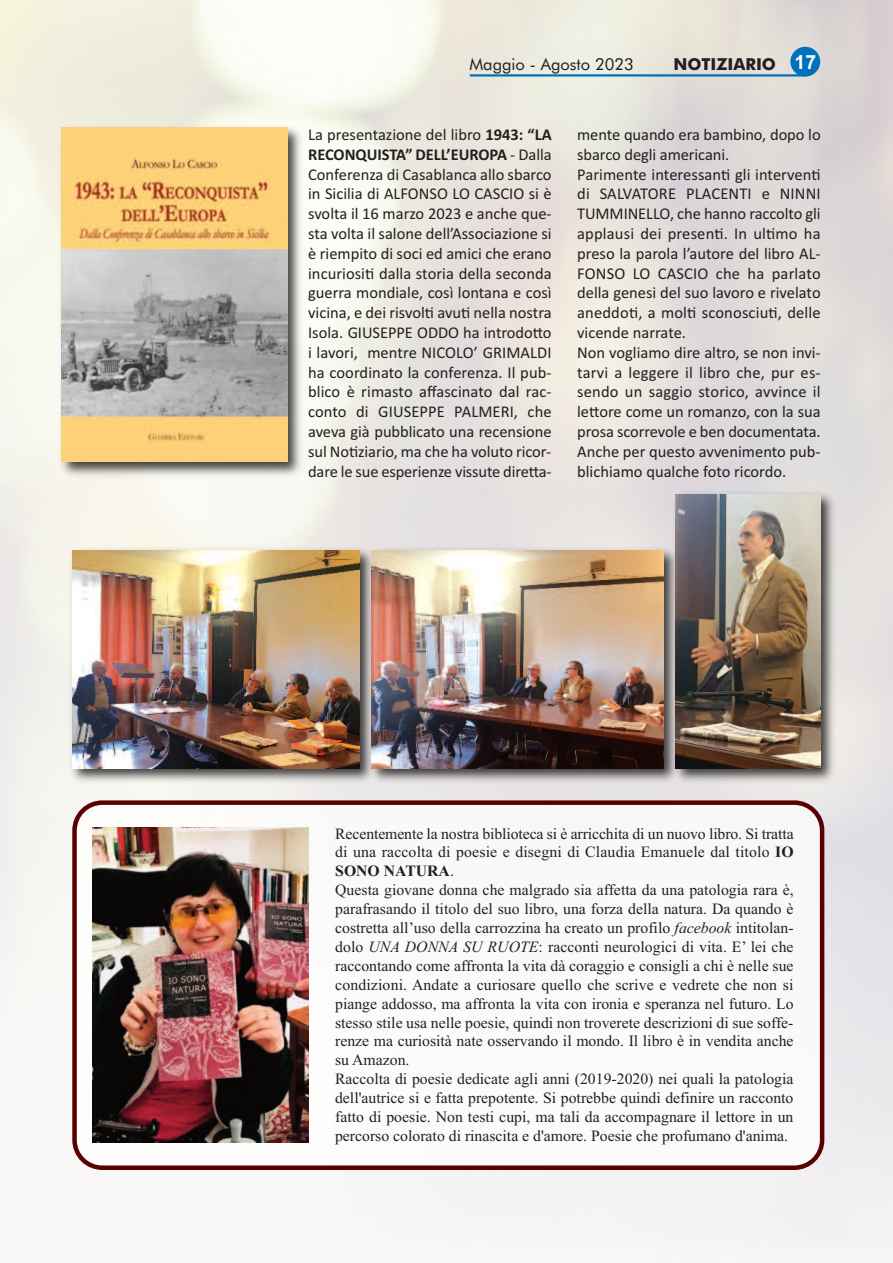
<style>
.page{position:relative;width:893px;height:1263px;background:#fff}
.page>*{position:absolute;margin:0;border:0;box-sizing:border-box;transform-origin:0 0}
.t1{font:16.5px/19.8px "Calibri";color:#231f20;text-align:justify}
.t2{font:16.5px "Futura BT";color:#231f20}
.t3{font:700 16.5px "Futura BT";color:#231f20}
.t4{font:15.75px/18.9px "Times New Roman";color:#231f20}
.s1{font-family:"Arial";font-size:19.5px;color:#fff}
.s2{font-weight:700}
.s3{font-style:italic}
</style>
<div class="page">
<div style="left:0;top:0;width:893px;height:1263px;background:#fff;opacity:.66"></div>
<hr style="left:470px;top:74px;width:336px;height:3px;background:#0072bc">
<div style="left:790px;top:47px;width:30px;height:30px;background:#0072bc;border-radius:50%"></div>
<svg style="left:72px;top:800px;width:752px;height:370px"></svg>
<img style="left:93px;top:828px;width:215px;height:314px">
<img style="left:55px;top:121px;width:251px;height:360px">
<img style="left:62px;top:128px;width:226px;height:334px">
<img style="left:66px;top:544px;width:299px;height:244px">
<img style="left:72px;top:550px;width:288px;height:218px">
<img style="left:365px;top:544px;width:318px;height:244px">
<img style="left:372px;top:550px;width:292px;height:218px">
<img style="left:669px;top:487px;width:171px;height:300px">
<img style="left:676px;top:494px;width:145px;height:274px">
<p class="t2" style="left:469px;top:55px;width:166px">Maggio - Agosto 2023</p>
<p class="t3" style="left:673px;top:55px;width:144px">NOTIZIARIO <span class="s1">17</span></p>
<p class="t1" style="left:308px;top:124px;width:245px">La presentazione del libro <span class="s2">1943: “LA RECONQUISTA” DELL’EUROPA</span> - Dalla Conferenza di Casablanca allo sbarco in Sicilia di ALFONSO LO CASCIO si è svolta il 16 marzo 2023 e anche que&shy;sta volta il salone dell’Associazione si è riempito di soci ed amici che erano incuriositi dalla storia della seconda guerra mondiale, così lontana e così vicina, e dei risvolti avuti nella nostra Isola. GIUSEPPE ODDO ha introdotto i lavori, mentre NICOLO’ GRIMALDI ha coordinato la conferenza. Il pub&shy;blico è rimasto affascinato dal rac&shy;conto di GIUSEPPE PALMERI, che aveva già pubblicato una recensione sul Notiziario, ma che ha voluto ricor&shy;dare le sue esperienze vissute diretta-</p>
<p class="t1" style="left:577px;top:124px;width:245px;text-align:left">mente quando era bambino, dopo lo sbarco degli americani.<br>Parimente interessanti gli interventi di SALVATORE PLACENTI e NINNI TUMMINELLO, che hanno raccolto gli applausi dei presenti. In ultimo ha preso la parola l’autore del libro AL-FONSO LO CASCIO che ha parlato della genesi del suo lavoro e rivelato aneddoti, a molti sconosciuti, delle vicende narrate.<br>Non vogliamo dire altro, se non invi&shy;tarvi a leggere il libro che, pur es&shy;sendo un saggio storico, avvince il lettore come un romanzo, con la sua prosa scorrevole e ben documentata.<br>Anche per questo avvenimento pub&shy;blichiamo qualche foto ricordo.</p>
<p class="t4" style="left:335px;top:824px;width:460px">Recentemente la nostra biblioteca si è arricchita di un nuovo libro. Si tratta di una raccolta di poesie e disegni di Claudia Emanuele dal titolo <span class="s2">IO SONO NATURA</span>.<br>Questa giovane donna che malgrado sia affetta da una patologia rara è, parafrasando il titolo del suo libro, una forza della natura. Da quando è costretta all’uso della carrozzina ha creato un profilo <span class="s3">facebook</span> intitolan&shy;dolo <span class="s3">UNA DONNA SU RUOTE</span>: racconti neurologici di vita. E’ lei che raccontando come affronta la vita dà coraggio e consigli a chi è nelle sue condizioni. Andate a curiosare quello che scrive e vedrete che non si piange addosso, ma affronta la vita con ironia e speranza nel futuro. Lo stesso stile usa nelle poesie, quindi non troverete descrizioni di sue soffe&shy;renze ma curiosità nate osservando il mondo. Il libro è in vendita anche su Amazon.<br>Raccolta di poesie dedicate agli anni (2019-2020) nei quali la patologia dell'autrice si e fatta prepotente. Si potrebbe quindi definire un racconto fatto di poesie. Non testi cupi, ma tali da accompagnare il lettore in un percorso colorato di rinascita e d'amore. Poesie che profumano d'anima.</p>
</div>
